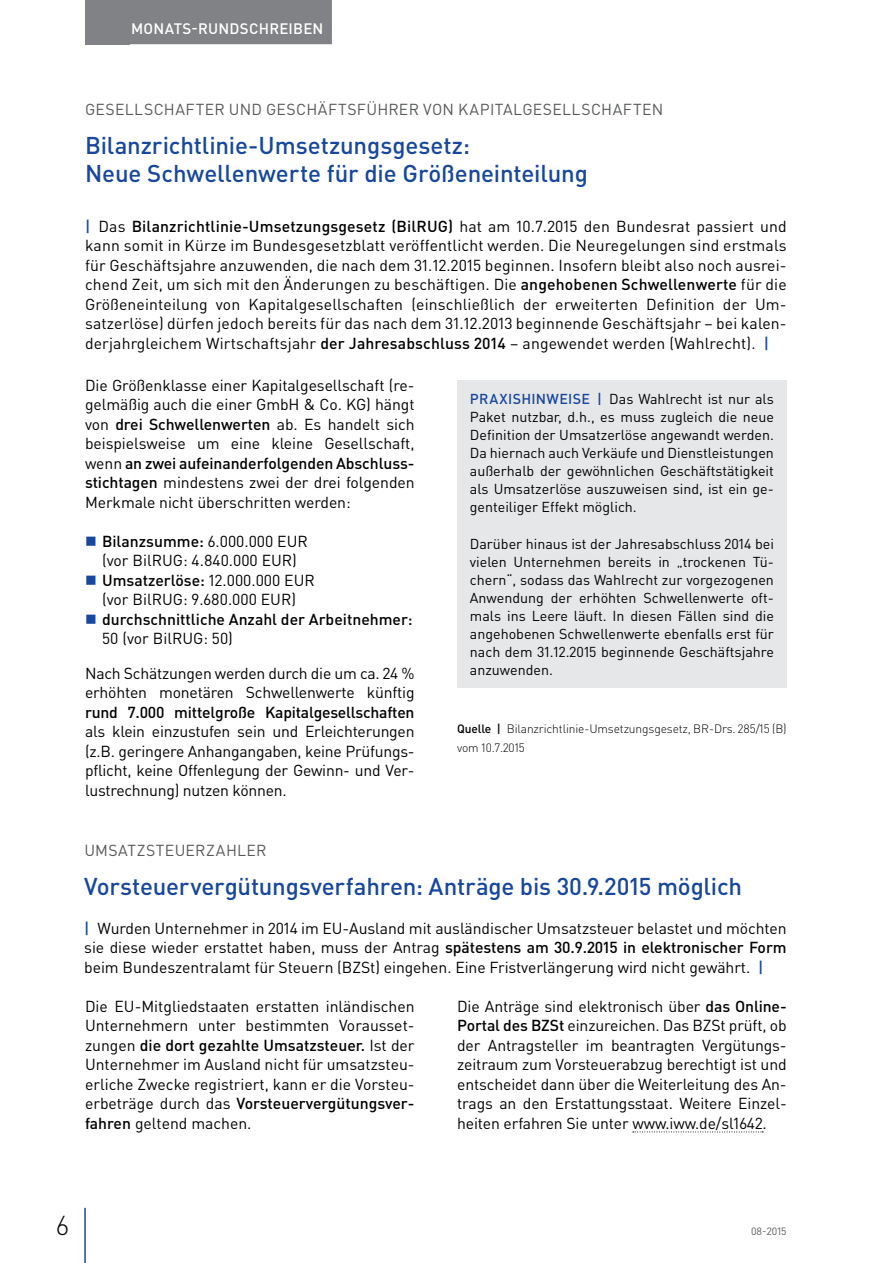
<style>
.page{position:relative;width:893px;height:1263px;background:#fff}
.page>*{position:absolute;margin:0;border:0;box-sizing:border-box;transform-origin:0 0}
.t1{font:300 27px "DIN Pro";color:#000}
.t2{font:500 24px/28.5px "DIN Pro";letter-spacing:-.005em;color:#17479e}
.t3{font:15.75px/19.5px "DIN Pro";letter-spacing:-.005em;color:#000;text-align:justify}
.t4{font:500 15.75px "DIN Pro";letter-spacing:-.01em;color:#000}
.t5{font:15.75px "DIN Pro";letter-spacing:.025em;color:#58595b}
.t6{font:500 15px "DIN Pro";letter-spacing:.015em;color:#fff}
.t7{font:14.25px/18px "DIN Pro";color:#000;text-align:justify}
.t8{font:300 12px/19.5px "DIN Pro";letter-spacing:-.01em;color:#000}
.t9{font:10.5px "DIN Pro";color:#58595b}
.s1{font-weight:500;color:#17479e}
.s2{font-weight:500}
</style>
<div class="page">
<div style="left:85px;top:0;width:45px;height:44px;background:#808285"></div>
<hr style="left:84px;top:1208px;width:2px;height:55px;background:#17479e">
<div style="left:122px;top:0;width:210px;height:44px;background:#808285"></div>
<div style="left:457px;top:380px;width:330px;height:308px;background:#e6e7e8"></div>
<svg style="left:633px;top:1131px;width:130px;height:1px"></svg>
<p class="t6" style="left:131px;top:18px;width:194px">MONATS-RUNDSCHREIBEN</p>
<p class="t5" style="left:85px;top:98px;width:580px">GESELLSCHAFTER UND GESCHÄFTSFÜHRER VON KAPITALGESELLSCHAFTEN</p>
<h2 class="t2" style="left:85px;top:130px;width:504px">Bilanzrichtlinie-Umsetzungsgesetz:<br>Neue Schwellenwerte für die Größeneinteilung</h2>
<p class="t3" style="left:85px;top:216px;width:703px"><span class="s1">|</span> Das <span class="s2">Bilanzrichtlinie-Umsetzungsgesetz (BilRUG)</span> hat am 10.7.2015 den Bundesrat passiert und kann somit in Kürze im Bundesgesetzblatt veröffentlicht werden. Die Neuregelungen sind erstmals für Geschäftsjahre anzuwenden, die nach dem 31.12.2015 beginnen. Insofern bleibt also noch ausrei&shy;chend Zeit, um sich mit den Änderungen zu beschäftigen. Die <span class="s2">angehobenen Schwellenwerte</span> für die Größeneinteilung von Kapitalgesellschaften (einschließlich der erweiterten Definition der Um&shy;satzerlöse) dürfen jedoch bereits für das nach dem 31.12.2013 beginnende Geschäftsjahr – bei kalen&shy;derjahrgleichem Wirtschaftsjahr <span class="s2">der Jahresabschluss 2014</span> – angewendet werden (Wahlrecht). <span class="s1">|</span></p>
<p class="t3" style="left:85px;top:374px;width:331px">Die Größenklasse einer Kapitalgesellschaft (re&shy;gelmäßig auch die einer GmbH &amp; Co. KG) hängt von <span class="s2">drei Schwellenwerten</span> ab. Es handelt sich beispielsweise um eine kleine Gesellschaft, wenn <span class="s2">an zwei aufeinanderfolgenden Abschluss&shy;stichtagen</span> mindestens zwei der drei folgenden Merkmale nicht überschritten werden:</p>
<p class="t3" style="left:102px;top:530px;width:214px;text-align:left"><span class="s2">Bilanzsumme:</span> 6.000.000 EUR (vor BilRUG: 4.840.000 EUR)<br><span class="s2">Umsatzerlöse:</span> 12.000.000 EUR (vor BilRUG: 9.680.000 EUR)</p>
<p class="t4" style="left:102px;top:608px;width:312px">durchschnittliche Anzahl der Arbeitnehmer:</p>
<p class="t3" style="left:85px;top:620px;width:331px;line-height:34.5px;text-indent:17px">50 (vor BilRUG: 50)<br>Nach Schätzungen werden durch die um ca. 24 %</p>
<p class="t3" style="left:85px;top:682px;width:331px">erhöhten monetären Schwellenwerte künftig</p>
<p class="t4" style="left:85px;top:701px;width:331px">rund 7.000 mittelgroße Kapitalgesellschaften</p>
<p class="t3" style="left:85px;top:721px;width:331px">als klein einzustufen sein und Erleichterungen (z.B. geringere Anhangangaben, keine Prüfungs&shy;pflicht, keine Offenlegung der Gewinn- und Ver&shy;lustrechnung) nutzen können.</p>
<p class="t7" style="left:470px;top:389px;width:306px"><span class="s1">PRAXISHINWEISE |</span> Das Wahlrecht ist nur als Paket nutzbar, d.h., es muss zugleich die neue Definition der Umsatzerlöse angewandt werden.<br>Da hiernach auch Verkäufe und Dienstleistungen außerhalb der gewöhnlichen Geschäftstätigkeit als Umsatzerlöse auszuweisen sind, ist ein ge&shy;genteiliger Effekt möglich.</p>
<p class="t7" style="left:470px;top:535px;width:306px">Darüber hinaus ist der Jahresabschluss 2014 bei vielen Unternehmen bereits in „trockenen Tü&shy;chern“, sodass das Wahlrecht zur vorgezogenen Anwendung der erhöhten Schwellenwerte oft&shy;mals ins Leere läuft. In diesen Fällen sind die angehobenen Schwellenwerte ebenfalls erst für nach dem 31.12.2015 beginnende Geschäftsjahre anzuwenden.</p>
<p class="t8" style="left:457px;top:718px;width:331px"><span class="s2">Quelle |</span> Bilanzrichtlinie-Umsetzungsgesetz, BR-Drs. 285/15 (B) vom 10.7.2015</p>
<p class="t5" style="left:84px;top:839px;width:184px">UMSATZSTEUERZAHLER</p>
<h2 class="t2" style="left:84px;top:871px;width:659px">Vorsteuervergütungsverfahren: Anträge bis 30.9.2015 möglich</h2>
<p class="t3" style="left:84px;top:918px;width:704px"><span class="s1">|</span> Wurden Unternehmer in 2014 im EU-Ausland mit ausländischer Umsatzsteuer belastet und möchten sie diese wieder erstattet haben, muss der Antrag <span class="s2">spätestens am 30.9.2015 in elektronischer Form </span>beim Bundeszentralamt für Steuern (BZSt) eingehen. Eine Fristverlängerung wird nicht gewährt. <span class="s1">|</span></p>
<p class="t3" style="left:85px;top:996px;width:331px">Die EU-Mitgliedstaaten erstatten inländischen Unternehmern unter bestimmten Vorausset&shy;zungen <span class="s2">die dort gezahlte Umsatzsteuer.</span> Ist der Unternehmer im Ausland nicht für umsatzsteu&shy;erliche Zwecke registriert, kann er die Vorsteu&shy;erbeträge durch das <span class="s2">Vorsteuervergütungsver&shy;fahren</span> geltend machen.</p>
<p class="t3" style="left:457px;top:996px;width:331px">Die Anträge sind elektronisch über <span class="s2">das Online-Portal des BZSt</span> einzureichen. Das BZSt prüft, ob der Antragsteller im beantragten Vergütungs&shy;zeitraum zum Vorsteuerabzug berechtigt ist und entscheidet dann über die Weiterleitung des An&shy;trags an den Erstattungsstaat. Weitere Einzel&shy;heiten erfahren Sie unter www.iww.de/sl1642.</p>
<h1 class="t1" style="left:56px;top:1207px;width:14px">6</h1>
<p class="t9" style="left:751px;top:1224px;width:37px">08-2015</p>
</div>
